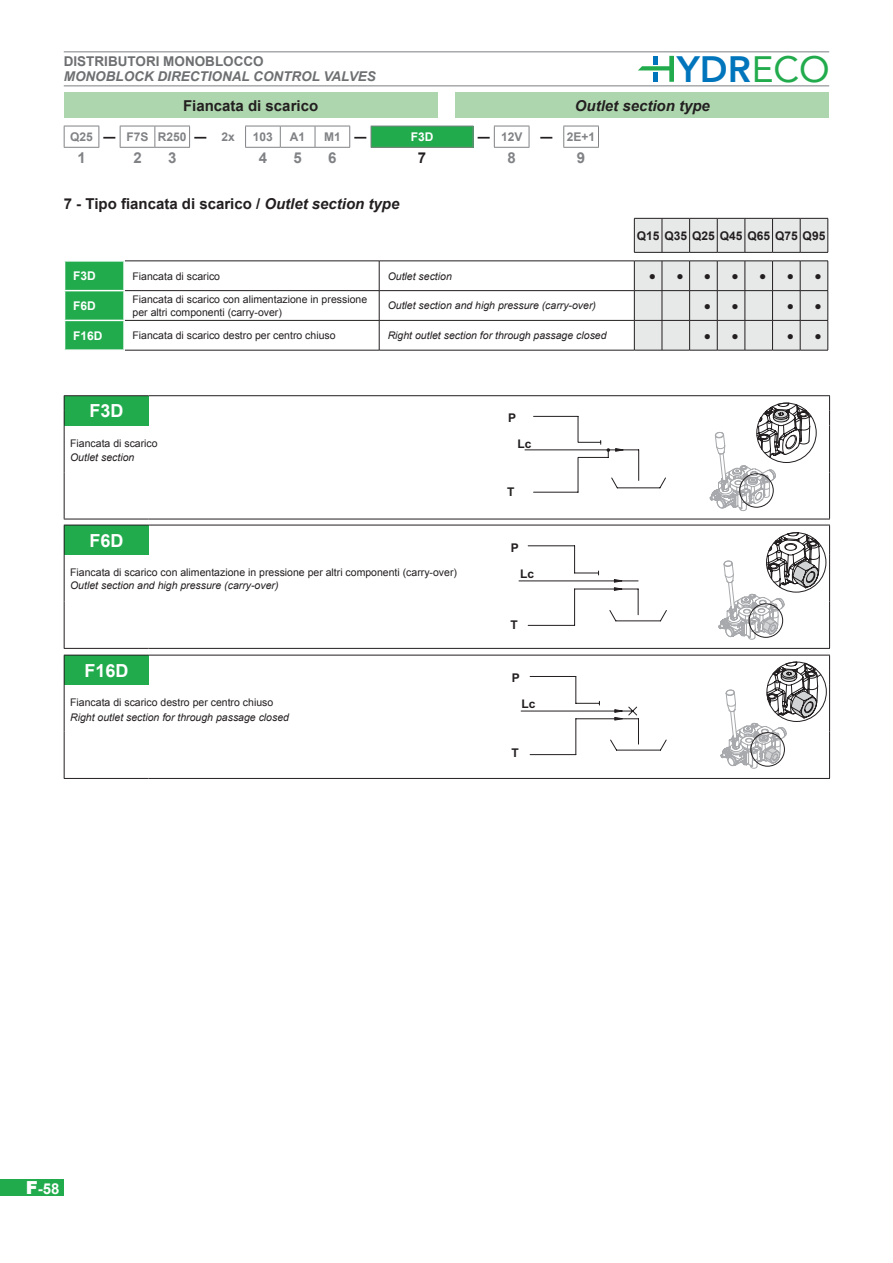
<style>
.page{position:relative;width:893px;height:1263px;background:#fff}
.page>*{position:absolute;margin:0;border:0;box-sizing:border-box;transform-origin:0 0}
.t1{font:800 36.6px "Avenir LT";color:#0075bc}
.t2{font:700 18px "Arial";color:#fff}
.t3{font:700 15px "Arial";color:#231f20}
.t4{font:italic 700 15px "Arial";color:#231f20}
.t5{font:700 15px "Arial";color:#808285}
.t6{font:700 15px "Arial";color:#fff}
.t7{font:italic 700 13.5px "Arial";color:#6d6f71}
.t8{font:700 13.5px "Arial";color:#6d6f71}
.t9{font:700 12px "Arial";color:#808285}
.t10{font:700 12px "Arial";color:#231f20}
.t11{font:12px "Arial";color:#231f20}
.t12{font:700 12px "Arial";color:#fff}
.t13{font:700 12px "Arial";color:#231f20}
.t14{font:10.5px/12.8px "Arial";color:#231f20}
.t15{font:italic 10.5px "Arial";color:#231f20}
.s1{font-weight:400;color:#22ab4d}
.s2{color:#231f20}
.s3{font-style:italic}
.s4{font-weight:900;font-size:18px}
</style>
<div class="page">
<div style="left:0;top:1179px;width:64px;height:17px;background:#22ab4d"></div>
<hr style="left:64px;top:85px;width:765px;height:2px;background:#a7a9ac">
<hr style="left:64px;top:51px;width:765px;height:2px;background:#a7a9ac">
<svg style="left:638px;top:56px;width:36px;height:26px"></svg>
<hr style="left:125px;top:261px;width:254px;height:1px;background:#231f20">
<hr style="left:379px;top:261px;width:255px;height:1px;background:#231f20">
<hr style="left:125px;top:290px;width:254px;height:1px;background:#231f20">
<hr style="left:379px;top:290px;width:255px;height:1px;background:#231f20">
<hr style="left:125px;top:320px;width:254px;height:1px;background:#231f20">
<hr style="left:379px;top:320px;width:255px;height:1px;background:#231f20">
<svg style="left:379px;top:261px;width:1px;height:89px"></svg>
<hr style="left:125px;top:350px;width:254px;height:1px;background:#231f20">
<hr style="left:379px;top:350px;width:255px;height:1px;background:#231f20">
<svg style="left:634px;top:218px;width:195px;height:133px;background:#d7d8d8"></svg>
<svg style="left:64px;top:261px;width:60px;height:88px;background:#31b059"></svg>
<hr style="left:123px;top:321px;width:2px;height:28px;background:#fff">
<div style="left:64px;top:93px;width:373px;height:25px;background:#aed6ae"></div>
<hr style="left:64px;top:126px;width:35px;height:1px;background:#808285">
<svg style="left:64px;top:126px;width:1px;height:21px"></svg>
<svg style="left:99px;top:126px;width:500px;height:22px"></svg>
<hr style="left:64px;top:147px;width:35px;height:1px;background:#808285">
<div style="left:455px;top:93px;width:374px;height:25px;background:#aed6ae"></div>
<div style="left:64px;top:396px;width:84px;height:29px;background:#22ab4d"></div>
<hr style="left:64px;top:395px;width:84px;height:1px;background:#231f20">
<hr style="left:148px;top:395px;width:682px;height:1px;background:#231f20">
<svg style="left:64px;top:396px;width:1px;height:29px"></svg>
<hr style="left:64px;top:519px;width:84px;height:1px;background:#231f20">
<hr style="left:148px;top:519px;width:682px;height:1px;background:#231f20">
<svg style="left:829px;top:396px;width:1px;height:29px"></svg>
<hr style="left:64px;top:425px;width:1px;height:47px;background:#231f20">
<hr style="left:64px;top:472px;width:1px;height:47px;background:#231f20">
<hr style="left:829px;top:425px;width:1px;height:47px;background:#231f20">
<hr style="left:829px;top:472px;width:1px;height:47px;background:#231f20">
<svg style="left:524px;top:416px;width:142px;height:77px"></svg>
<div style="left:64px;top:655px;width:84px;height:30px;background:#22ab4d"></div>
<hr style="left:64px;top:655px;width:84px;height:1px;background:#231f20">
<hr style="left:148px;top:655px;width:682px;height:1px;background:#231f20">
<svg style="left:64px;top:655px;width:1px;height:30px"></svg>
<hr style="left:64px;top:778px;width:84px;height:1px;background:#231f20">
<hr style="left:148px;top:778px;width:682px;height:1px;background:#231f20">
<hr style="left:64px;top:685px;width:1px;height:47px;background:#231f20">
<hr style="left:64px;top:732px;width:1px;height:46px;background:#231f20">
<hr style="left:829px;top:732px;width:1px;height:46px;background:#231f20">
<svg style="left:520px;top:676px;width:147px;height:79px"></svg>
<div style="left:64px;top:525px;width:84px;height:30px;background:#22ab4d"></div>
<hr style="left:64px;top:525px;width:84px;height:1px;background:#231f20">
<hr style="left:148px;top:525px;width:682px;height:1px;background:#231f20">
<svg style="left:64px;top:525px;width:1px;height:30px"></svg>
<hr style="left:64px;top:648px;width:84px;height:1px;background:#231f20">
<hr style="left:148px;top:648px;width:682px;height:1px;background:#231f20">
<hr style="left:64px;top:555px;width:1px;height:47px;background:#231f20">
<hr style="left:64px;top:602px;width:1px;height:46px;background:#231f20">
<svg style="left:518px;top:545px;width:149px;height:81px"></svg>
<svg style="left:710px;top:402px;width:107px;height:109px"></svg>
<svg style="left:718px;top:525px;width:112px;height:250px"></svg>
<p class="t8" style="left:64px;top:53px;width:202px">DISTRIBUTORI MONOBLOCCO</p>
<p class="t7" style="left:64px;top:68px;width:314px">MONOBLOCK DIRECTIONAL CONTROL VALVES</p>
<h3 class="t3" style="left:183px;top:96px;width:137px">Fiancata di scarico</h3>
<h1 class="t1" style="left:677px;top:47px;width:154px">YDR<span class="s1">ECO</span></h1>
<h3 class="t4" style="left:575px;top:96px;width:137px">Outlet section type</h3>
<p class="t9" style="left:70px;top:129px;width:166px">Q25 <span class="s2">—</span> F7S R250 <span class="s2">—</span> 2x</p>
<p class="t9" style="left:253px;top:129px;width:22px">103</p>
<p class="t9" style="left:290px;top:129px;width:17px">A1</p>
<p class="t9" style="left:324px;top:129px;width:44px">M1 <span class="s2">—</span></p>
<p class="t12" style="left:411px;top:129px;width:24px">F3D</p>
<p class="t9" style="left:478px;top:129px;width:46px"><span class="s2">—</span> 12V</p>
<p class="t9" style="left:540px;top:129px;width:56px"><span class="s2">—</span> 2E+1</p>
<h3 class="t5" style="left:77px;top:148px;width:10px">1</h3>
<h3 class="t5" style="left:133px;top:148px;width:10px">2</h3>
<h3 class="t5" style="left:168px;top:148px;width:10px">3</h3>
<h3 class="t5" style="left:259px;top:148px;width:10px">4</h3>
<h3 class="t5" style="left:293px;top:148px;width:10px">5</h3>
<h3 class="t5" style="left:328px;top:148px;width:10px">6</h3>
<h3 class="t3" style="left:418px;top:148px;width:10px">7</h3>
<h3 class="t5" style="left:507px;top:148px;width:10px">8</h3>
<h3 class="t5" style="left:577px;top:148px;width:10px">9</h3>
<h3 class="t3" style="left:64px;top:194px;width:337px">7 - Tipo fiancata di scarico / <span class="s3">Outlet section type</span></h3>
<p class="t10" style="left:637px;top:228px;width:190px">Q15 Q35 Q25 Q45 Q65 Q75 Q95</p>
<p class="t12" style="left:73px;top:268px;width:24px">F3D</p>
<p class="t14" style="left:133px;top:270px;width:89px">Fiancata di scarico</p>
<p class="t15" style="left:388px;top:269px;width:66px">Outlet section</p>
<p class="t11" style="left:649px;top:268px;width:36px">● ●</p>
<p class="t11" style="left:704px;top:268px;width:36px">● ●</p>
<p class="t11" style="left:759px;top:268px;width:36px">● ●</p>
<p class="t11" style="left:814px;top:268px;width:9px">●</p>
<p class="t12" style="left:73px;top:298px;width:24px">F6D</p>
<p class="t14" style="left:133px;top:293px;width:236px">Fiancata di scarico con alimentazione in pressione per altri componenti (carry-over)</p>
<p class="t15" style="left:388px;top:299px;width:210px">Outlet section and high pressure (carry-over)</p>
<p class="t11" style="left:704px;top:298px;width:36px">● ●</p>
<p class="t11" style="left:787px;top:298px;width:36px">● ●</p>
<p class="t12" style="left:73px;top:327px;width:31px">F16D</p>
<p class="t14" style="left:133px;top:329px;width:205px">Fiancata di scarico destro per centro chiuso</p>
<p class="t15" style="left:388px;top:329px;width:220px">Right outlet section for through passage closed</p>
<p class="t11" style="left:704px;top:328px;width:36px">● ●</p>
<p class="t11" style="left:787px;top:328px;width:36px">● ●</p>
<h2 class="t2" style="left:89px;top:399px;width:36px">F3D</h2>
<p class="t14" style="left:70px;top:437px;width:89px">Fiancata di scarico</p>
<p class="t15" style="left:70px;top:451px;width:66px">Outlet section</p>
<h2 class="t2" style="left:89px;top:528px;width:36px">F6D</h2>
<p class="t14" style="left:70px;top:566px;width:388px">Fiancata di scarico con alimentazione in pressione per altri componenti (carry-over)</p>
<p class="t15" style="left:70px;top:579px;width:210px">Outlet section and high pressure (carry-over)</p>
<h2 class="t2" style="left:84px;top:658px;width:46px">F16D</h2>
<p class="t14" style="left:70px;top:696px;width:205px">Fiancata di scarico destro per centro chiuso</p>
<p class="t15" style="left:70px;top:710px;width:220px">Right outlet section for through passage closed</p>
<p class="t13" style="left:508px;top:410px;width:10px">P</p>
<p class="t13" style="left:517px;top:436px;width:16px">Lc</p>
<p class="t13" style="left:507px;top:484px;width:9px">T</p>
<p class="t13" style="left:511px;top:541px;width:10px">P</p>
<p class="t13" style="left:520px;top:567px;width:16px">Lc</p>
<p class="t13" style="left:510px;top:618px;width:9px">T</p>
<p class="t13" style="left:512px;top:670px;width:10px">P</p>
<p class="t13" style="left:521px;top:696px;width:16px">Lc</p>
<p class="t13" style="left:512px;top:746px;width:9px">T</p>
<h3 class="t6" style="left:26px;top:1179px;width:35px"><span class="s4">F</span>-58</h3>
</div>
